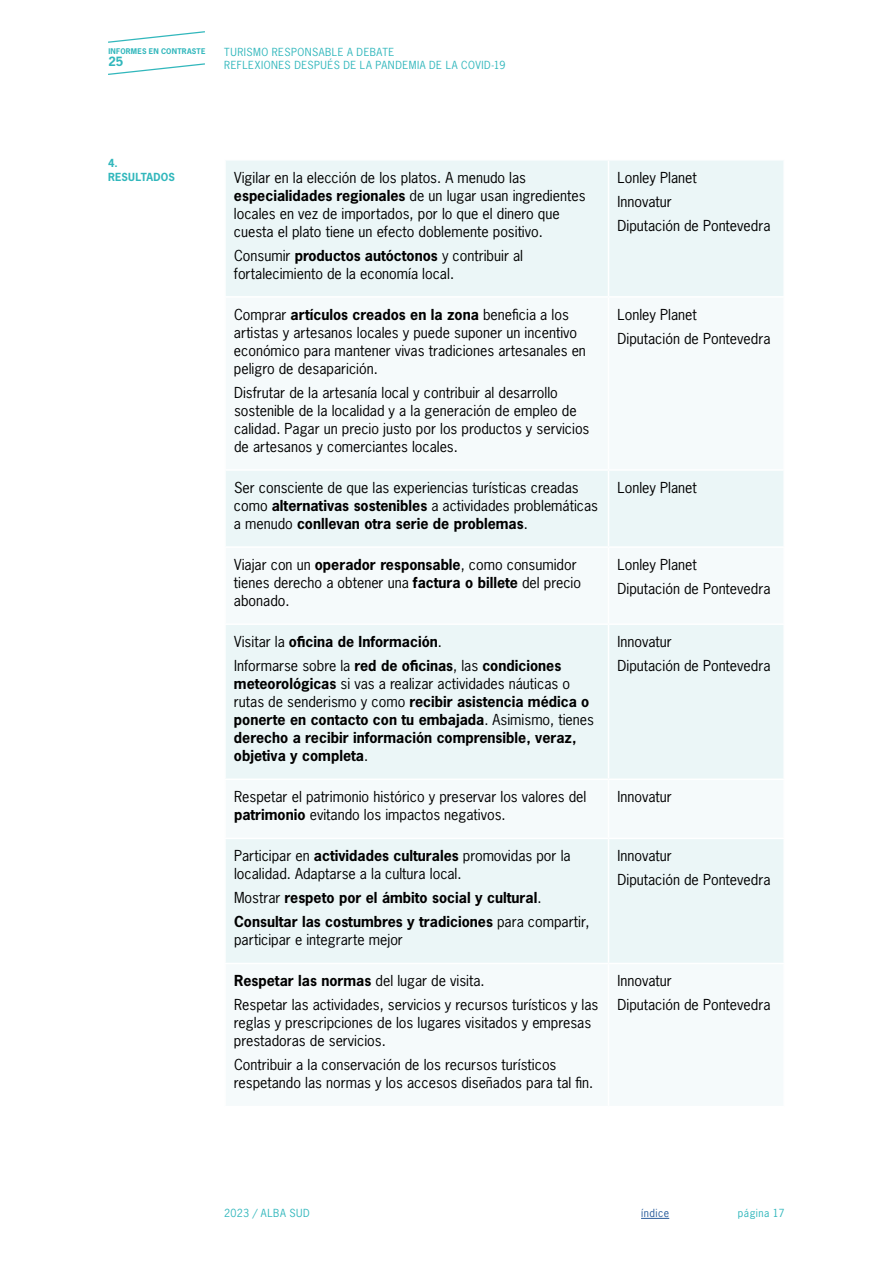
<style>
.page{position:relative;width:893px;height:1263px;background:#fff}
.page>*{position:absolute;margin:0;border:0;box-sizing:border-box;transform-origin:0 0}
.t1{font:14.25px/18px "News Gothic Std";color:#000}
.t2{font:700 14.25px/18px "News Gothic Std";color:#000}
.t3{font:700 12px "News Gothic Std";color:#31b7bc}
.t4{font:10.5px/12.6px "News Gothic Std";letter-spacing:.045em;color:#31b7bc}
.t5{font:700 10.5px/13.5px "News Gothic Std";letter-spacing:.02em;color:#31b7bc}
.t6{font:10.5px "News Gothic Std";letter-spacing:.05em;color:#275b9b}
.t7{font:700 7.35px "News Gothic Std";letter-spacing:.03em;color:#31b7bc}
.s1{font-weight:700}
.s2{font-weight:400}
</style>
<div class="page">
<svg style="left:108px;top:63px;width:97px;height:12px"></svg>
<svg style="left:108px;top:31px;width:97px;height:12px"></svg>
<svg style="left:641px;top:1218px;width:28px;height:1px"></svg>
<div style="left:226px;top:161px;width:557px;height:135px;background:#ebf6f7"></div>
<svg style="left:226px;top:471px;width:557px;height:492px;fill:#ebf6f7"></svg>
<hr style="left:608px;top:546px;width:177px;height:2px;background:#fff">
<hr style="left:608px;top:471px;width:1px;height:75px;background:#fff">
<hr style="left:224px;top:546px;width:384px;height:2px;background:#fff">
<hr style="left:224px;top:623px;width:384px;height:2px;background:#fff">
<hr style="left:224px;top:778px;width:384px;height:2px;background:#fff">
<hr style="left:608px;top:623px;width:177px;height:2px;background:#fff">
<hr style="left:608px;top:625px;width:1px;height:153px;background:#fff">
<hr style="left:608px;top:778px;width:177px;height:2px;background:#fff">
<hr style="left:608px;top:838px;width:177px;height:1px;background:#fff">
<hr style="left:224px;top:838px;width:384px;height:1px;background:#fff">
<hr style="left:608px;top:839px;width:1px;height:124px;background:#fff">
<hr style="left:608px;top:548px;width:1px;height:75px;background:#fff">
<hr style="left:608px;top:780px;width:1px;height:58px;background:#fff">
<hr style="left:608px;top:161px;width:1px;height:135px;background:#fff">
<p class="t7" style="left:108px;top:46px;width:99px">INFORMES EN CONTRASTE</p>
<p class="t3" style="left:108px;top:53px;width:17px">25</p>
<p class="t4" style="left:224px;top:46px;width:283px">TURISMO RESPONSABLE A DEBATE<br>REFLEXIONES DESPUÉS DE LA PANDEMIA DE LA COVID-19</p>
<p class="t5" style="left:108px;top:156px;width:69px">4.<br>RESULTADOS</p>
<p class="t1" style="left:234px;top:168px;width:353px">Vigilar en la elección de los platos. A menudo las <span class="s1">especialidades regionales</span> de un lugar usan ingredientes locales en vez de importados, por lo que el dinero que cuesta el plato tiene un efecto doblemente positivo.</p>
<p class="t1" style="left:234px;top:246px;width:291px">Consumir <span class="s1">productos autóctonos</span> y contribuir al fortalecimiento de la economía local.</p>
<p class="t1" style="left:234px;top:305px;width:354px">Comprar <span class="s1">artículos creados en la zona</span> beneficia a los artistas y artesanos locales y puede suponer un incentivo económico para mantener vivas tradiciones artesanales en peligro de desaparición.</p>
<p class="t1" style="left:234px;top:383px;width:357px">Disfrutar de la artesanía local y contribuir al desarrollo sostenible de la localidad y a la generación de empleo de calidad. Pagar un precio justo por los productos y servicios de artesanos y comerciantes locales.</p>
<p class="t1" style="left:617px;top:165px;width:155px;line-height:24px">Lonley Planet<br>Innovatur<br>Diputación de Pontevedra</p>
<p class="t1" style="left:617px;top:302px;width:155px;line-height:24px">Lonley Planet<br>Diputación de Pontevedra</p>
<p class="t1" style="left:234px;top:478px;width:366px">Ser consciente de que las experiencias turísticas creadas como <span class="s1">alternativas sostenibles</span> a actividades problemáticas a menudo <span class="s1">conllevan otra serie de problemas</span>.</p>
<p class="t1" style="left:617px;top:478px;width:81px">Lonley Planet</p>
<p class="t1" style="left:234px;top:556px;width:349px">Viajar con un <span class="s1">operador responsable</span>, como consumidor tienes derecho a obtener una <span class="s1">factura o billete</span> del precio abonado.</p>
<p class="t1" style="left:617px;top:553px;width:155px;line-height:24px">Lonley Planet<br>Diputación de Pontevedra</p>
<p class="t2" style="left:234px;top:630px;width:329px;line-height:24px"><span class="s2">Visitar la</span> oficina de Información<span class="s2">.<br>Informarse sobre la</span> red de oficinas<span class="s2">, las</span> condiciones</p>
<p class="t2" style="left:234px;top:675px;width:362px">meteorológicas <span class="s2">si vas a realizar actividades náuticas o rutas de senderismo y como</span> recibir asistencia médica o ponerte en contacto con tu embajada<span class="s2">. Asimismo, tienes </span>derecho a recibir información comprensible, veraz, objetiva y completa<span class="s2">.</span></p>
<p class="t1" style="left:617px;top:630px;width:155px;line-height:24px">Innovatur<br>Diputación de Pontevedra</p>
<p class="t1" style="left:234px;top:788px;width:354px">Respetar el patrimonio histórico y preservar los valores del <span class="s1">patrimonio</span> evitando los impactos negativos.</p>
<p class="t1" style="left:617px;top:788px;width:56px">Innovatur</p>
<p class="t1" style="left:234px;top:847px;width:338px">Participar en <span class="s1">actividades culturales</span> promovidas por la localidad. Adaptarse a la cultura local.</p>
<p class="t2" style="left:234px;top:886px;width:357px;line-height:24px"><span class="s2">Mostrar</span> respeto por el ámbito social y cultural<span class="s2">.<br></span>Consultar las costumbres y tradiciones <span class="s2">para compartir,</span></p>
<p class="t1" style="left:234px;top:931px;width:170px">participar e integrarte mejor</p>
<p class="t1" style="left:617px;top:844px;width:155px;line-height:24px">Innovatur<br>Diputación de Pontevedra</p>
<p class="t1" style="left:234px;top:969px;width:366px;line-height:24px"><span class="s1">Respetar las normas</span> del lugar de visita.<br>Respetar las actividades, servicios y recursos turísticos y las</p>
<p class="t1" style="left:234px;top:1014px;width:359px">reglas y prescripciones de los lugares visitados y empresas prestadoras de servicios.</p>
<p class="t1" style="left:234px;top:1056px;width:361px">Contribuir a la conservación de los recursos turísticos respetando las normas y los accesos diseñados para tal fin.</p>
<p class="t1" style="left:617px;top:969px;width:155px;line-height:24px">Innovatur<br>Diputación de Pontevedra</p>
<p class="t4" style="left:224px;top:1207px;width:87px">2023 / ALBA SUD</p>
<p class="t6" style="left:641px;top:1206px;width:30px">índice</p>
<p class="t4" style="left:738px;top:1207px;width:48px">página 17</p>
</div>
